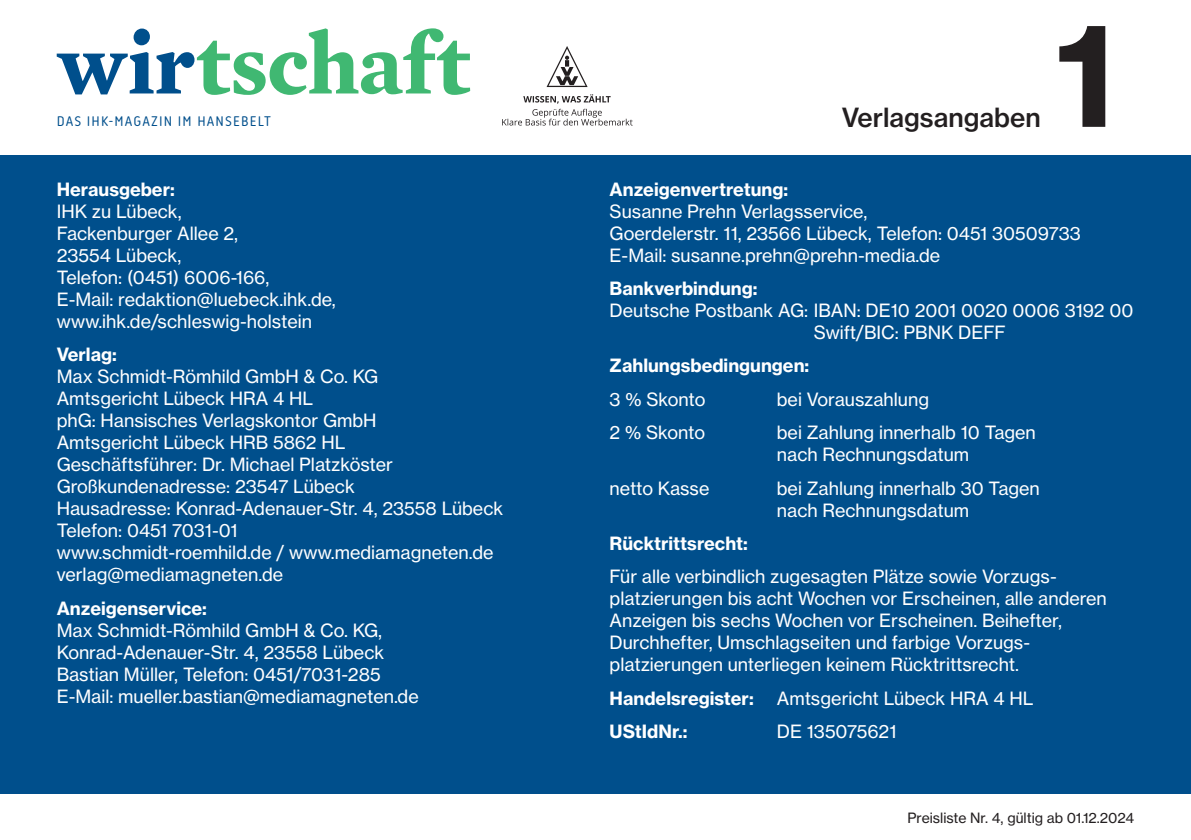
<style>
.page{position:relative;width:1191px;height:840px;background:#fff}
.page>*{position:absolute;margin:0;border:0;box-sizing:border-box;transform-origin:0 0}
.t1{font:140px "N Haas Grotesk TX Pro 75 Bd";color:#231f20}
.t2{font:26px "N Haas Grotesk TX Pro 65 Md";color:#231f20}
.t3{font:18px/22px "N Haas Grotesk TX Pro 55 Rg";color:#fff}
.t4{font:18px "N Haas Grotesk TX Pro 75 Bd";color:#fff}
.t5{font:14.4px "Korb";letter-spacing:.08em;color:#004f8c}
.t6{font:14px "N Haas Grotesk TX Pro 55 Rg";color:#231f20}
</style>
<div class="page">
<div style="left:0;top:155px;width:1191px;height:639px;background:#004f8c"></div>
<svg style="left:57px;top:28px;width:413px;height:67px"></svg>
<svg style="left:502px;top:46px;width:130px;height:79px"></svg>
<p class="t5" style="left:57px;top:113px;width:216px">DAS IHK-MAGAZIN IM HANSEBELT</p>
<p class="t4" style="left:57px;top:178px;width:120px">Herausgeber:</p>
<p class="t3" style="left:57px;top:200px;width:281px">IHK zu Lübeck,<br>Fackenburger Allee 2,<br>23554 Lübeck,<br>Telefon: (0451) 6006-166,<br>E-Mail: redaktion@luebeck.ihk.de, www.ihk.de/schleswig-holstein</p>
<p class="t4" style="left:57px;top:343px;width:62px">Verlag:</p>
<p class="t3" style="left:57px;top:365px;width:448px">Max Schmidt-Römhild GmbH &amp; Co. KG<br>Amtsgericht Lübeck HRA 4 HL<br>phG: Hansisches Verlagskontor GmbH<br>Amtsgericht Lübeck HRB 5862 HL<br>Geschäftsführer: Dr. Michael Platzköster Großkundenadresse: 23547 Lübeck<br>Hausadresse: Konrad-Adenauer-Str. 4, 23558 Lübeck Telefon: 0451 7031-01<br>www.schmidt-roemhild.de / www.mediamagneten.de verlag@mediamagneten.de</p>
<p class="t4" style="left:57px;top:596px;width:152px">Anzeigenservice:</p>
<p class="t3" style="left:57px;top:618px;width:363px">Max Schmidt-Römhild GmbH &amp; Co. KG, Konrad-Adenauer-Str. 4, 23558 Lübeck Bastian Müller, Telefon: 0451/7031-285<br>E-Mail: mueller.bastian@mediamagneten.de</p>
<h2 class="t2" style="left:841px;top:101px;width:200px">Verlagsangaben</h2>
<h1 class="t1" style="left:1054px;top:-13px;width:63px">1</h1>
<p class="t4" style="left:609px;top:177px;width:180px">Anzeigenvertretung:</p>
<p class="t3" style="left:609px;top:200px;width:472px">Susanne Prehn Verlagsservice,<br>Goerdelerstr. 11, 23566 Lübeck, Telefon: 0451 30509733<br>E-Mail: susanne.prehn@prehn-media.de</p>
<p class="t4" style="left:609px;top:277px;width:149px">Bankverbindung:</p>
<p class="t3" style="left:814px;top:299px;width:321px;text-indent:-204px">Deutsche Postbank AG: IBAN: DE10 2001 0020 0006 3192 00<br>Swift/BIC: PBNK DEFF</p>
<p class="t4" style="left:609px;top:354px;width:201px">Zahlungsbedingungen:</p>
<p class="t3" style="left:609px;top:388px;width:97px">3 % Skonto</p>
<p class="t3" style="left:777px;top:388px;width:154px">bei Vorauszahlung</p>
<p class="t3" style="left:609px;top:421px;width:97px">2 % Skonto</p>
<p class="t3" style="left:777px;top:421px;width:260px">bei Zahlung innerhalb 10 Tagen nach Rechnungsdatum</p>
<p class="t3" style="left:609px;top:476px;width:101px">netto Kasse</p>
<p class="t3" style="left:777px;top:476px;width:264px">bei Zahlung innerhalb 30 Tagen nach Rechnungsdatum</p>
<p class="t4" style="left:609px;top:531px;width:140px">Rücktrittsrecht:</p>
<p class="t3" style="left:609px;top:565px;width:499px">Für alle verbindlich zugesagten Plätze sowie Vorzugs&shy;platzierungen bis acht Wochen vor Erscheinen, alle anderen Anzeigen bis sechs Wochen vor Erscheinen. Beihefter, Durchhefter, Umschlagseiten und farbige Vorzugs&shy;platzierungen unterliegen keinem Rücktrittsrecht.</p>
<p class="t4" style="left:609px;top:686px;width:146px">Handelsregister:</p>
<p class="t3" style="left:777px;top:686px;width:258px">Amtsgericht Lübeck HRA 4 HL</p>
<p class="t4" style="left:609px;top:719px;width:79px">UStIdNr.:</p>
<p class="t3" style="left:777px;top:720px;width:121px">DE 135075621</p>
<p class="t6" style="left:907px;top:808px;width:228px">Preisliste Nr. 4, gültig ab 01.12.2024</p>
</div>
